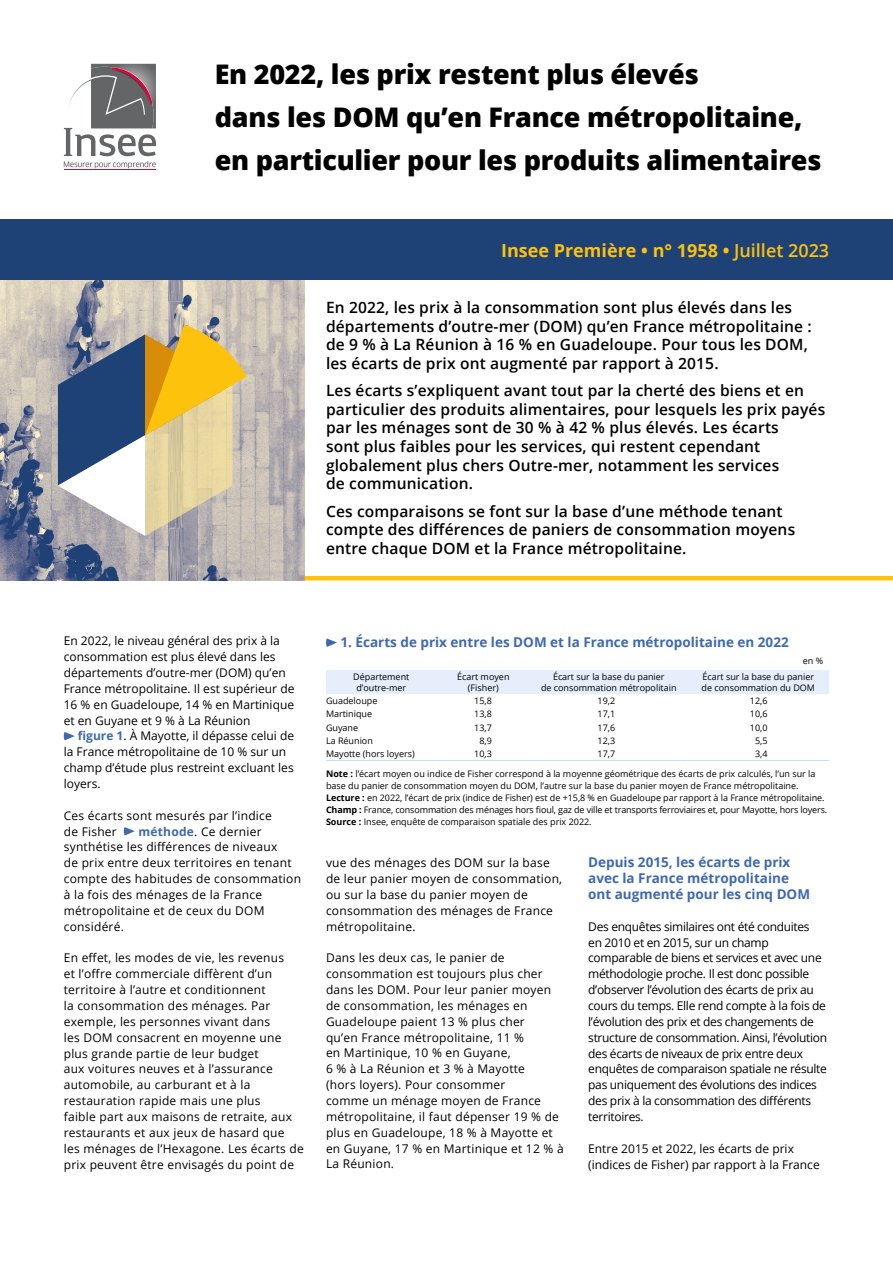
<style>
.page{position:relative;width:893px;height:1263px;background:#fff}
.page>*{position:absolute;margin:0;border:0;box-sizing:border-box;transform-origin:0 0}
.t1{font:800 27px/42.8px "Open Sans";letter-spacing:-.01em;color:#000}
.t2{font:700 18px "Open Sans";color:#fdc20b}
.t3{font:600 15.6px/18.6px "Open Sans";letter-spacing:.01em;color:#000}
.t4{font:700 13.5px/15.9px "Open Sans";color:#3e69b1}
.t5{font:12px/15.9px "Open Sans";letter-spacing:.02em;color:#000}
.t6{font:12px/15.9px "Open Sans";letter-spacing:-.025em;color:#000}
.t7{font:12px/15.9px "Open Sans";color:#000}
.t8{font:9px/10.8px "Open Sans";color:#000;text-align:center}
.s1{font-weight:600}
.s2{font-weight:700;color:#3d69b1}
.s3{font-weight:700}
</style>
<div class="page">
<hr style="left:64px;top:170px;width:92px;height:1px;background:#e2023b">
<svg style="left:64px;top:64px;width:92px;height:104px"></svg>
<svg style="left:63px;top:732px;width:12px;height:8px"></svg>
<svg style="left:123px;top:827px;width:12px;height:8px"></svg>
<img style="left:0;top:280px;width:305px;height:300px">
<hr style="left:305px;top:576px;width:588px;height:4px;background:#fdc20b">
<div style="left:0;top:219px;width:893px;height:61px;background:#1e4176"></div>
<svg style="left:58px;top:324px;width:189px;height:212px"></svg>
<svg style="left:326px;top:638px;width:11px;height:9px"></svg>
<div style="left:326px;top:670px;width:503px;height:24px;background:#e5eefa"></div>
<hr style="left:326px;top:760px;width:111px;height:1px;background:#caddf4">
<hr style="left:437px;top:760px;width:93px;height:1px;background:#caddf4">
<hr style="left:530px;top:760px;width:157px;height:1px;background:#caddf4">
<hr style="left:687px;top:760px;width:142px;height:1px;background:#caddf4">
<h1 class="t1" style="left:215px;top:52px;width:608px">En 2022, les prix restent plus élevés<br>dans les DOM qu’en France métropolitaine, en particulier pour les produits alimentaires</h1>
<h2 class="t2" style="left:501px;top:237px;width:330px">Insee Première • n° 1958 • <span class="s1">Juillet 2023</span></h2>
<h3 class="t3" style="left:326px;top:298px;width:487px">En 2022, les prix à la consommation sont plus élevés dans les départements d’outre-mer (DOM) qu’en France métropolitaine : de 9 % à La Réunion à 16 % en Guadeloupe. Pour tous les DOM, les écarts de prix ont augmenté par rapport à 2015.</h3>
<p class="t3" style="left:326px;top:381px;width:501px">Les écarts s’expliquent avant tout par la cherté des biens et en particulier des produits alimentaires, pour lesquels les prix payés par les ménages sont de 30 % à 42 % plus élevés. Les écarts<br>sont plus faibles pour les services, qui restent cependant globalement plus chers Outre-mer, notamment les services<br>de communication.</p>
<h3 class="t3" style="left:326px;top:501px;width:471px">Ces comparaisons se font sur la base d’une méthode tenant compte des différences de paniers de consommation moyens entre chaque DOM et la France métropolitaine.</h3>
<p class="t7" style="left:64px;top:633px;width:232px">En 2022, le niveau général des prix à la consommation est plus élevé dans les départements d’outre-mer (DOM) qu’en France métropolitaine. Il est supérieur de 16 % en Guadeloupe, 14 % en Martinique et en Guyane et 9 % à La Réunion</p>
<p class="t7" style="left:64px;top:728px;width:232px;text-indent:14px"><span class="s2">figure 1</span>. À Mayotte, il dépasse celui de la France métropolitaine de 10 % sur un champ d’étude plus restreint excluant les loyers.</p>
<p class="t5" style="left:64px;top:807px;width:210px">Ces écarts sont mesurés par l’indice de Fisher</p>
<p class="t5" style="left:64px;top:823px;width:239px;text-indent:75px"><span class="s2">méthode</span>. Ce dernier synthétise les différences de niveaux<br>de prix entre deux territoires en tenant compte des habitudes de consommation à la fois des ménages de la France métropolitaine et de ceux du DOM considéré.</p>
<p class="t5" style="left:64px;top:950px;width:242px">En effet, les modes de vie, les revenus<br>et l’offre commerciale diffèrent d’un territoire à l’autre et conditionnent<br>la consommation des ménages. Par exemple, les personnes vivant dans<br>les DOM consacrent en moyenne une plus grande partie de leur budget<br>aux voitures neuves et à l’assurance automobile, au carburant et à la restauration rapide mais une plus<br>faible part aux maisons de retraite, aux restaurants et aux jeux de hasard que<br>les ménages de l’Hexagone. Les écarts de prix peuvent être envisagés du point de</p>
<p class="t4" style="left:341px;top:634px;width:450px">1. Écarts de prix entre les DOM et la France métropolitaine en 2022</p>
<p class="t8" style="left:803px;top:655px;width:22px">en %</p>
<p class="t8" style="left:353px;top:671px;width:58px">Département d’outre-mer</p>
<p class="t8" style="left:457px;top:671px;width:54px">Écart moyen (Fisher)</p>
<p class="t8" style="left:541px;top:671px;width:137px">Écart sur la base du panier<br>de consommation métropolitain</p>
<p class="t8" style="left:702px;top:671px;width:115px;text-align:left">Écart sur la base du panier de consommation du DOM</p>
<p class="t8" style="left:326px;top:695px;width:53px">Guadeloupe</p>
<p class="t8" style="left:474px;top:695px;width:19px">15,8</p>
<p class="t8" style="left:597px;top:695px;width:19px">19,2</p>
<p class="t8" style="left:750px;top:695px;width:19px">12,6</p>
<p class="t8" style="left:326px;top:708px;width:48px">Martinique</p>
<p class="t8" style="left:474px;top:708px;width:19px">13,8</p>
<p class="t8" style="left:597px;top:708px;width:19px">17,1</p>
<p class="t8" style="left:750px;top:708px;width:19px">10,6</p>
<p class="t8" style="left:326px;top:722px;width:34px">Guyane</p>
<p class="t8" style="left:474px;top:722px;width:19px">13,7</p>
<p class="t8" style="left:597px;top:722px;width:19px">17,6</p>
<p class="t8" style="left:750px;top:722px;width:19px">10,0</p>
<p class="t8" style="left:326px;top:735px;width:48px">La Réunion</p>
<p class="t8" style="left:479px;top:735px;width:14px">8,9</p>
<p class="t8" style="left:597px;top:735px;width:19px">12,3</p>
<p class="t8" style="left:755px;top:735px;width:14px">5,5</p>
<p class="t8" style="left:326px;top:748px;width:90px">Mayotte (hors loyers)</p>
<p class="t8" style="left:474px;top:748px;width:19px">10,3</p>
<p class="t8" style="left:597px;top:748px;width:19px">17,7</p>
<p class="t8" style="left:755px;top:748px;width:14px">3,4</p>
<p class="t8" style="left:326px;top:768px;width:503px;line-height:12px;text-align:left"><span class="s3">Note :</span> l’écart moyen ou indice de Fisher correspond à la moyenne géométrique des écarts de prix calculés, l’un sur la base du panier de consommation moyen du DOM, l’autre sur la base du panier moyen de France métropolitaine.<br><span class="s3">Lecture :</span> en 2022, l’écart de prix (indice de Fisher) est de +15,8 % en Guadeloupe par rapport à la France métropolitaine.<br><span class="s3">Champ :</span> France, consommation des ménages hors fioul, gaz de ville et transports ferroviaires et, pour Mayotte, hors loyers.<br><span class="s3">Source :</span> Insee, enquête de comparaison spatiale des prix 2022.</p>
<p class="t5" style="left:326px;top:854px;width:238px">vue des ménages des DOM sur la base de leur panier moyen de consommation, ou sur la base du panier moyen de consommation des ménages de France métropolitaine.</p>
<p class="t5" style="left:326px;top:950px;width:239px">Dans les deux cas, le panier de consommation est toujours plus cher dans les DOM. Pour leur panier moyen de consommation, les ménages en<br>Guadeloupe paient 13 % plus cher<br>qu’en France métropolitaine, 11 %<br>en Martinique, 10 % en Guyane,<br>6 % à La Réunion et 3 % à Mayotte<br>(hors loyers). Pour consommer<br>comme un ménage moyen de France métropolitaine, il faut dépenser 19 % de plus en Guadeloupe, 18 % à Mayotte et en Guyane, 17 % en Martinique et 12 % à<br>La Réunion.</p>
<p class="t4" style="left:588px;top:854px;width:223px">Depuis 2015, les écarts de prix avec la France métropolitaine ont augmenté pour les cinq DOM</p>
<p class="t6" style="left:588px;top:918px;width:240px">Des enquêtes similaires ont été conduites<br>en 2010 et en 2015, sur un champ comparable de biens et services et avec une méthodologie proche. Il est donc possible d’observer l’évolution des écarts de prix au cours du temps. Elle rend compte à la fois de l’évolution des prix et des changements de structure de consommation. Ainsi, l’évolution des écarts de niveaux de prix entre deux enquêtes de comparaison spatiale ne résulte pas uniquement des évolutions des indices des prix à la consommation des différents territoires.</p>
<p class="t7" style="left:588px;top:1140px;width:233px">Entre 2015 et 2022, les écarts de prix (indices de Fisher) par rapport à la France</p>
</div>
